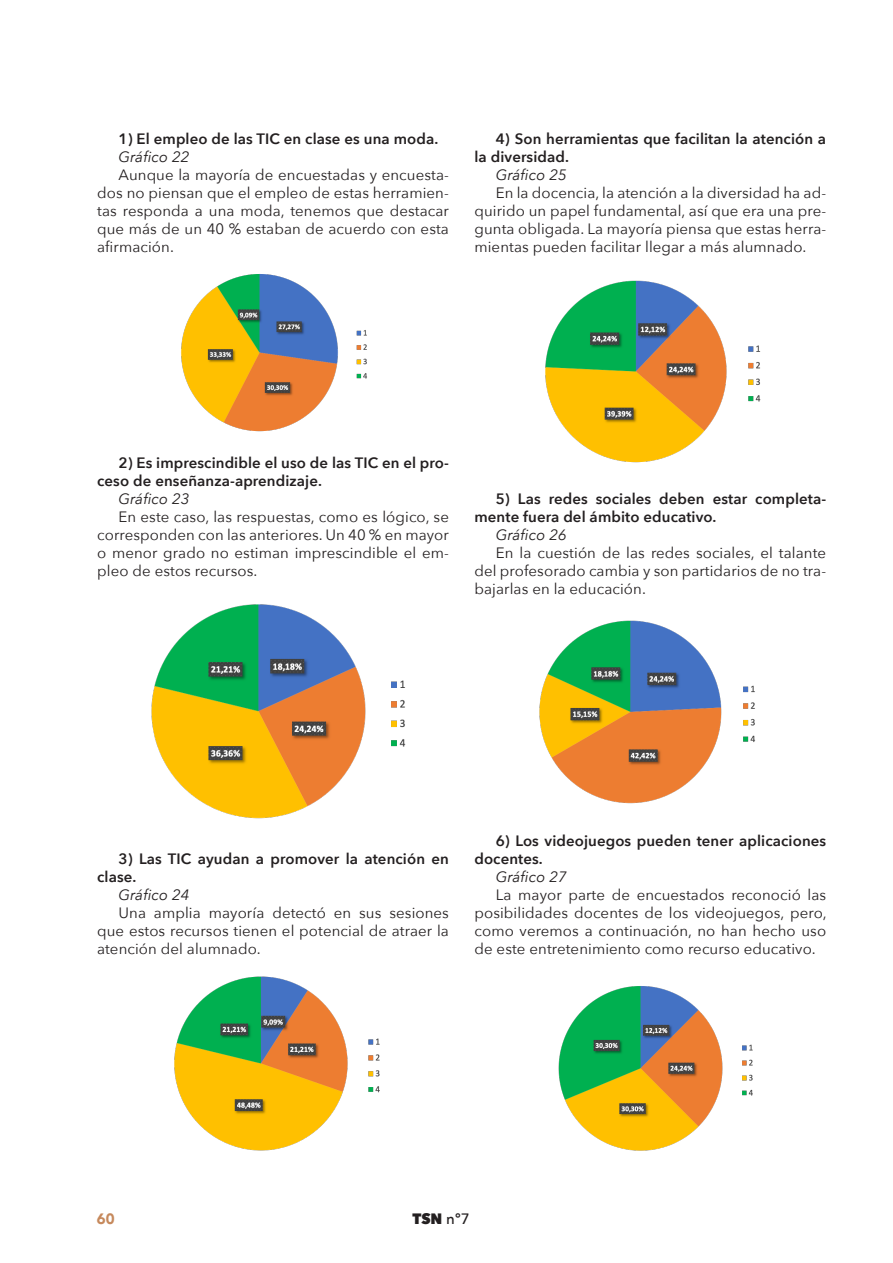
<style>
.page{position:relative;width:893px;height:1263px;background:#fff}
.page>*{position:absolute;margin:0;border:0;box-sizing:border-box;transform-origin:0 0}
.t1{font:15px/18px "Avenir Next";letter-spacing:.005em;color:#231f20;text-align:justify}
.t2{font:600 15px/18px "Avenir Next";letter-spacing:.005em;color:#231f20}
.t3{font:italic 15px "Avenir Next";letter-spacing:.005em;color:#231f20}
.t4{font:800 15px "Avenir Next";color:#231f20}
.t5{font:900 15px "Avenir";color:#c6895c}
.s1{font-weight:500}
</style>
<div class="page">
<img style="left:181px;top:274px;width:186px;height:158px">
<img style="left:151px;top:604px;width:255px;height:215px">
<img style="left:174px;top:976px;width:206px;height:175px">
<img style="left:545px;top:280px;width:216px;height:183px">
<img style="left:539px;top:620px;width:217px;height:184px">
<img style="left:558px;top:986px;width:195px;height:165px">
<p class="t2" style="left:118px;top:129px;width:321px">1) El empleo de las TIC en clase es una moda.</p>
<p class="t3" style="left:118px;top:144px;width:73px">Gráfico 22</p>
<p class="t1" style="left:97px;top:165px;width:353px;text-indent:21px">Aunque la mayoría de encuestadas y encuesta&shy;dos no piensan que el empleo de estas herramien&shy;tas responda a una moda, tenemos que destacar que más de un 40 % estaban de acuerdo con esta afirmación.</p>
<p class="t2" style="left:474px;top:129px;width:353px;text-indent:21px">4) Son herramientas que facilitan la atención a la diversidad.</p>
<p class="t3" style="left:496px;top:162px;width:73px">Gráfico 25</p>
<p class="t1" style="left:474px;top:183px;width:353px;text-indent:21px">En la docencia, la atención a la diversidad ha ad&shy;quirido un papel fundamental, así que era una pre&shy;gunta obligada. La mayoría piensa que estas herra&shy;mientas pueden facilitar llegar a más alumnado.</p>
<p class="t2" style="left:97px;top:453px;width:353px;text-indent:21px">2) Es imprescindible el uso de las TIC en el pro&shy;ceso de enseñanza-aprendizaje.</p>
<p class="t3" style="left:118px;top:486px;width:73px">Gráfico 23</p>
<p class="t1" style="left:97px;top:507px;width:353px;text-indent:21px">En este caso, las respuestas, como es lógico, se corresponden con las anteriores. Un 40 % en mayor o menor grado no estiman imprescindible el em&shy;pleo de estos recursos.</p>
<p class="t2" style="left:474px;top:489px;width:353px;text-indent:21px">5) Las redes sociales deben estar completa&shy;mente fuera del ámbito educativo.</p>
<p class="t3" style="left:496px;top:522px;width:73px">Gráfico 26</p>
<p class="t1" style="left:474px;top:543px;width:353px;text-indent:21px">En la cuestión de las redes sociales, el talante del profesorado cambia y son partidarios de no tra&shy;bajarlas en la educación.</p>
<p class="t2" style="left:97px;top:849px;width:353px;text-indent:21px">3) Las TIC ayudan a promover la atención en clase.</p>
<p class="t3" style="left:118px;top:882px;width:73px">Gráfico 24</p>
<p class="t1" style="left:97px;top:903px;width:353px;text-indent:21px">Una amplia mayoría detectó en sus sesiones que estos recursos tienen el potencial de atraer la atención del alumnado.</p>
<p class="t2" style="left:474px;top:831px;width:353px;text-indent:21px">6) Los videojuegos pueden tener aplicaciones docentes.</p>
<p class="t3" style="left:496px;top:864px;width:73px">Gráfico 27</p>
<p class="t1" style="left:474px;top:885px;width:354px;text-indent:21px">La mayor parte de encuestados reconoció las posibilidades docentes de los videojuegos, pero, como veremos a continuación, no han hecho uso de este entretenimiento como recurso educativo.</p>
<p class="t5" style="left:97px;top:1206px;width:19px">60</p>
<p class="t4" style="left:412px;top:1209px;width:59px">TSN <span class="s1">nº7</span></p>
</div>
